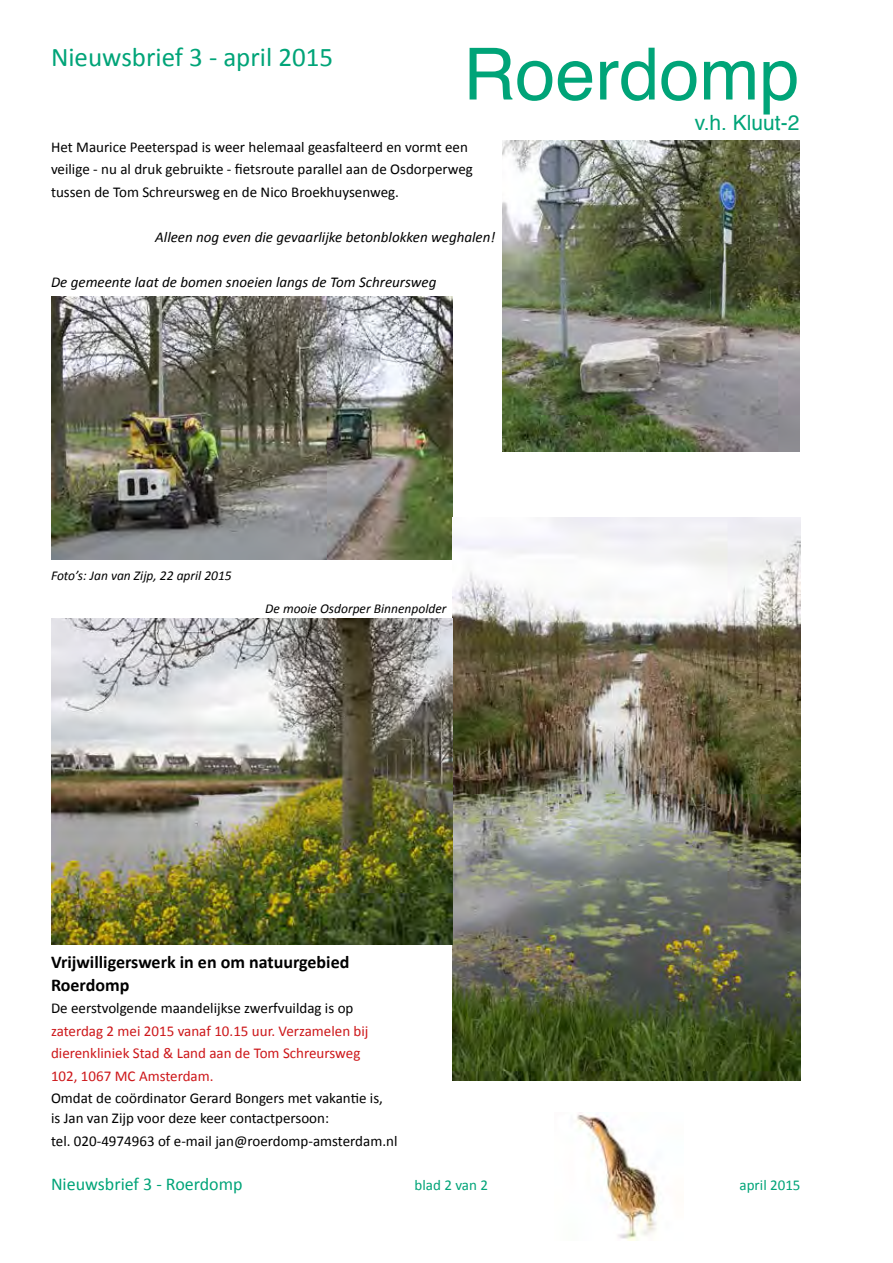
<style>
.page{position:relative;width:893px;height:1263px;background:#fff}
.page>*{position:absolute;margin:0;border:0;box-sizing:border-box;transform-origin:0 0}
.t1{font:72px "Helvetica";color:#00a478}
.t2{font:27px "Calibri";color:#00a478}
.t3{font:21px "Helvetica";color:#00a478}
.t4{font:700 18px/22.5px "Calibri";color:#000}
.t5{font:18px "Calibri";color:#00a478}
.t6{font:15px/22.5px "Calibri";color:#000}
.t7{font:15px/22.5px "Calibri";color:#cd171a}
.t8{font:italic 15px "Calibri";color:#000}
.t9{font:15px "Calibri";color:#00a478}
.t10{font:italic 13.5px "Calibri";color:#000}
</style>
<div class="page">
<img style="left:503px;top:140px;width:296px;height:312px">
<img style="left:51px;top:296px;width:402px;height:264px">
<img style="left:453px;top:518px;width:348px;height:562px">
<img style="left:51px;top:619px;width:402px;height:325px">
<img style="left:575px;top:1112px;width:84px;height:129px">
<h2 class="t2" style="left:51px;top:40px;width:284px">Nieuwsbrief 3 - april 2015</h2>
<h1 class="t1" style="left:463px;top:19px;width:338px">Roerdomp</h1>
<h3 class="t3" style="left:695px;top:106px;width:106px">v.h. Kluut-2</h3>
<p class="t6" style="left:51px;top:135px;width:423px">Het Maurice Peeterspad is weer helemaal geasfalteerd en vormt een veilige - nu al druk gebruikte - fietsroute parallel aan de Osdorperweg tussen de Tom Schreursweg en de Nico Broekhuysenweg.</p>
<p class="t8" style="left:155px;top:226px;width:342px">Alleen nog even die gevaarlijke betonblokken weghalen!</p>
<p class="t8" style="left:51px;top:271px;width:387px">De gemeente laat de bomen snoeien langs de Tom Schreursweg</p>
<p class="t10" style="left:51px;top:567px;width:182px">Foto’s: Jan van Zijp, 22 april 2015</p>
<p class="t10" style="left:265px;top:599px;width:183px">De mooie Osdorper Binnenpolder</p>
<p class="t4" style="left:51px;top:951px;width:300px">Vrijwilligerswerk in en om natuurgebied<br>Roerdomp</p>
<p class="t6" style="left:51px;top:997px;width:304px">De eerstvolgende maandelijkse zwerfvuildag is op</p>
<p class="t7" style="left:51px;top:1019px;width:319px">zaterdag 2 mei 2015 vanaf 10.15 uur. Verzamelen bij dierenkliniek Stad &amp; Land aan de Tom Schreursweg<br>102, 1067 MC Amsterdam.</p>
<p class="t6" style="left:51px;top:1087px;width:333px">Omdat de coördinator Gerard Bongers met vakantie is,</p>
<p class="t6" style="left:51px;top:1107px;width:348px">is Jan van Zijp voor deze keer contactpersoon:<br>tel. 020-4974963 of e-mail jan@roerdomp-amsterdam.nl</p>
<p class="t5" style="left:51px;top:1173px;width:193px">Nieuwsbrief 3 - Roerdomp</p>
<p class="t9" style="left:415px;top:1176px;width:75px">blad 2 van 2</p>
<p class="t9" style="left:740px;top:1176px;width:62px">april 2015</p>
</div>
